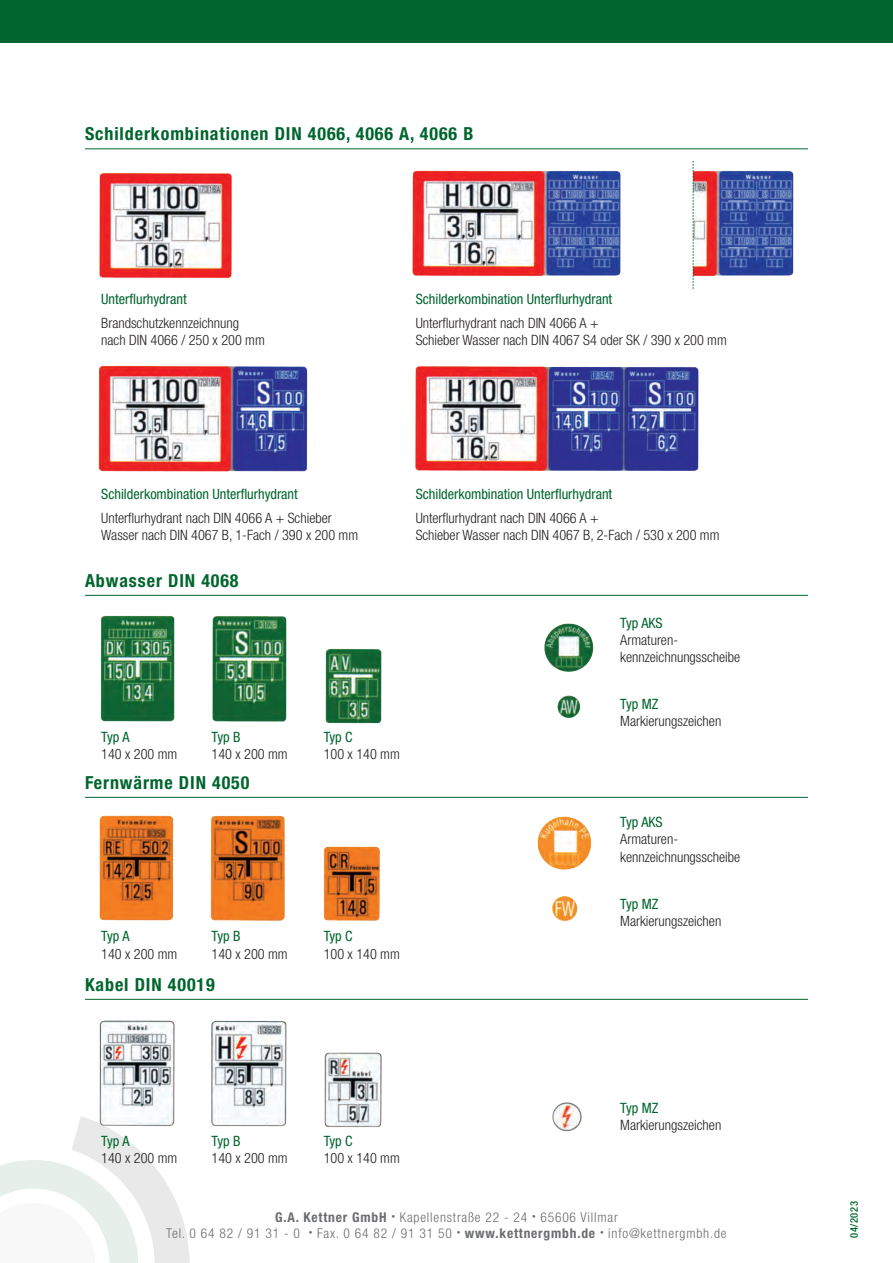
<style>
.page{position:relative;width:893px;height:1263px;background:#fff}
.page>*{position:absolute;margin:0;border:0;box-sizing:border-box;transform-origin:0 0}
.t1{font:700 condensed 18px "Helvetica Neue LT Std";letter-spacing:.05em;color:#00652e}
.t2{font:300 condensed 14.25px/17.1px "Helvetica Neue LT Std";color:#231f20}
.t3{font:condensed 14.25px "Helvetica Neue LT Std";color:#00652e}
.t4{font:300 condensed 13.5px/16.2px "Helvetica Neue LT Std";letter-spacing:.06em;color:#6c6d70;text-align:center}
.t5{font:500 condensed 10.5px "Helvetica Neue LT Std";letter-spacing:.05em;color:#00652e}
.s1{font-weight:700}
</style>
<div class="page">
<svg style="left:0;top:1116px;width:190px;height:147px"></svg>
<div style="left:0;top:0;width:893px;height:43px;background:#00652e"></div>
<img style="left:699px;top:148px;width:109px;height:128px">
<img style="left:100px;top:615px;width:282px;height:109px">
<img style="left:99px;top:815px;width:281px;height:106px">
<img style="left:94px;top:1020px;width:288px;height:134px">
<img style="left:98px;top:365px;width:210px;height:107px">
<img style="left:379px;top:148px;width:320px;height:141px">
<img style="left:99px;top:173px;width:133px;height:105px">
<img style="left:415px;top:366px;width:284px;height:105px">
<img style="left:537px;top:816px;width:55px;height:106px">
<img style="left:552px;top:1102px;width:30px;height:30px">
<img style="left:544px;top:623px;width:50px;height:95px">
<svg style="left:693px;top:161px;width:1px;height:128px"></svg>
<hr style="left:85px;top:149px;width:723px;height:1px;background:#00652e">
<hr style="left:85px;top:595px;width:723px;height:1px;background:#00652e">
<hr style="left:85px;top:797px;width:723px;height:1px;background:#00652e">
<hr style="left:85px;top:999px;width:723px;height:1px;background:#00652e">
<p class="t1" style="left:85px;top:123px;width:390px">Schilderkombinationen DIN 4066, 4066 A, 4066 B</p>
<p class="t3" style="left:101px;top:290px;width:87px">Unterflurhydrant</p>
<p class="t2" style="left:101px;top:314px;width:165px">Brandschutzkennzeichnung nach DIN 4066 / 250 x 200 mm</p>
<p class="t3" style="left:416px;top:290px;width:198px">Schilderkombination Unterflurhydrant</p>
<p class="t2" style="left:416px;top:314px;width:313px">Unterflurhydrant nach DIN 4066 A +<br>Schieber Wasser nach DIN 4067 S4 oder SK / 390 x 200 mm</p>
<p class="t3" style="left:101px;top:486px;width:198px">Schilderkombination Unterflurhydrant</p>
<p class="t2" style="left:101px;top:509px;width:258px">Unterflurhydrant nach DIN 4066 A + Schieber<br>Wasser nach DIN 4067 B, 1-Fach / 390 x 200 mm</p>
<p class="t1" style="left:85px;top:570px;width:155px">Abwasser DIN 4068</p>
<p class="t3" style="left:101px;top:728px;width:30px">Typ A</p>
<p class="t2" style="left:101px;top:745px;width:78px">140 x 200 mm</p>
<p class="t3" style="left:212px;top:728px;width:31px">Typ B</p>
<p class="t2" style="left:212px;top:745px;width:78px">140 x 200 mm</p>
<p class="t1" style="left:85px;top:772px;width:166px">Fernwärme DIN 4050</p>
<p class="t3" style="left:324px;top:728px;width:31px">Typ C</p>
<p class="t2" style="left:324px;top:745px;width:78px">100 x 140 mm</p>
<p class="t3" style="left:101px;top:928px;width:30px">Typ A</p>
<p class="t2" style="left:101px;top:945px;width:78px">140 x 200 mm</p>
<p class="t3" style="left:212px;top:928px;width:31px">Typ B</p>
<p class="t2" style="left:212px;top:945px;width:78px">140 x 200 mm</p>
<p class="t1" style="left:85px;top:974px;width:131px">Kabel DIN 40019</p>
<p class="t3" style="left:324px;top:928px;width:31px">Typ C</p>
<p class="t2" style="left:324px;top:945px;width:78px">100 x 140 mm</p>
<p class="t3" style="left:416px;top:486px;width:198px">Schilderkombination Unterflurhydrant</p>
<p class="t2" style="left:416px;top:509px;width:305px">Unterflurhydrant nach DIN 4066 A +<br>Schieber Wasser nach DIN 4067 B, 2-Fach / 530 x 200 mm</p>
<p class="t3" style="left:620px;top:614px;width:44px">Typ AKS</p>
<p class="t2" style="left:620px;top:631px;width:121px">Armaturen&shy;kennzeichnungsscheibe</p>
<p class="t3" style="left:620px;top:696px;width:40px">Typ MZ</p>
<p class="t2" style="left:620px;top:712px;width:103px">Markierungszeichen</p>
<p class="t3" style="left:620px;top:814px;width:44px">Typ AKS</p>
<p class="t2" style="left:620px;top:831px;width:121px">Armaturen&shy;kennzeichnungsscheibe</p>
<p class="t3" style="left:620px;top:896px;width:40px">Typ MZ</p>
<p class="t2" style="left:620px;top:912px;width:103px">Markierungszeichen</p>
<p class="t3" style="left:101px;top:1132px;width:30px">Typ A</p>
<p class="t2" style="left:101px;top:1149px;width:78px">140 x 200 mm</p>
<p class="t3" style="left:212px;top:1132px;width:31px">Typ B</p>
<p class="t2" style="left:212px;top:1149px;width:78px">140 x 200 mm</p>
<p class="t3" style="left:324px;top:1132px;width:31px">Typ C</p>
<p class="t2" style="left:324px;top:1149px;width:78px">100 x 140 mm</p>
<p class="t3" style="left:620px;top:1100px;width:40px">Typ MZ</p>
<p class="t2" style="left:620px;top:1116px;width:103px">Markierungszeichen</p>
<p class="t4" style="left:166px;top:1208px;width:562px"><span class="s1">G.A. Kettner GmbH</span> <sup>•</sup> Kapellenstraße 22 - 24 <sup>•</sup> 65606 Villmar<br>Tel. 0 64 82 / 91 31 - 0 <sup>•</sup> Fax. 0 64 82 / 91 31 50 <sup>•</sup> <span class="s1">www.kettnergmbh.de</span> <sup>•</sup> info@kettnergmbh.de</p>
<p class="t5" style="left:848px;top:1238px;width:38px;rotate:-90deg">04/2023</p>
</div>
